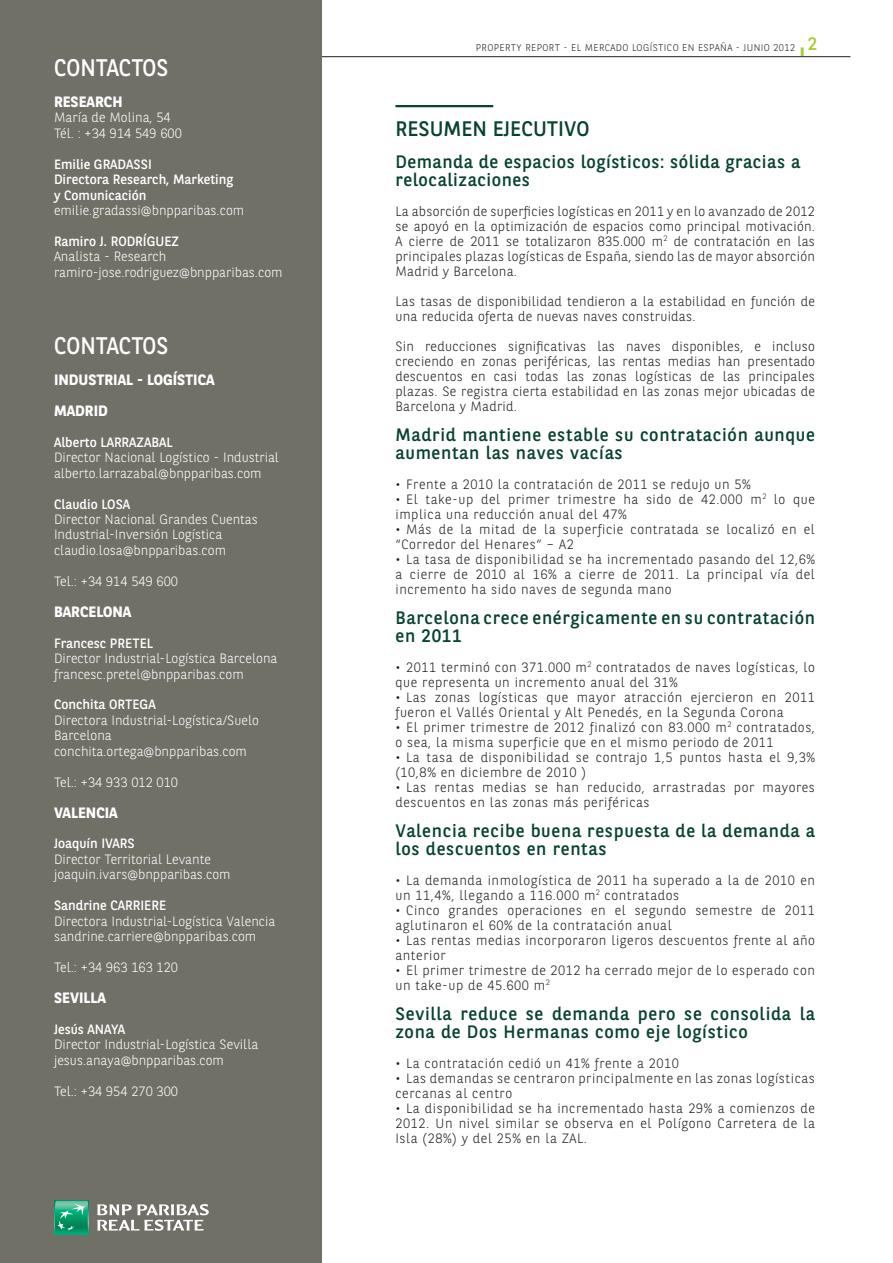
<style>
.page{position:relative;width:893px;height:1263px;background:#fff}
.page>*{position:absolute;margin:0;border:0;box-sizing:border-box;transform-origin:0 0}
.t1{font:24px "BNPP Sans";color:#fff;scale:.93 1}
.t2{font:21px "BNPP Sans";color:#074233}
.t3{font:18px/18px "BNPP Sans";letter-spacing:.04em;color:#074233}
.t4{font:700 15px/30.9px "BNPP Sans";color:#fff}
.t5{font:300 13.5px/15px "BNPP Sans";letter-spacing:.04em;color:#231f20}
.t6{font:300 13.5px/15.5px "BNPP Sans";color:#fff}
.t7{font:13.5px/15.5px "BNPP Sans";color:#fff}
.t8{font:300 13.5px/15px "BNPP Sans";letter-spacing:.02em;color:#231f20}
.t9{font:300 9.75px "BNPP Sans";letter-spacing:.04em;color:#231f20}
.s1{font-weight:400;font-size:18px;color:#a6ce39}
</style>
<div class="page">
<svg style="left:801px;top:47px;width:3px;height:9px"></svg>
<hr style="left:43px;top:56px;width:807px;height:1px;background:#231f20">
<div style="left:0;top:0;width:322px;height:1263px;background:#717067"></div>
<svg style="left:54px;top:1200px;width:35px;height:35px"></svg>
<svg style="left:55px;top:1201px;width:33px;height:33px"></svg>
<svg style="left:97px;top:1204px;width:112px;height:27px"></svg>
<hr style="left:395px;top:105px;width:98px;height:2px;background:#074233">
<h1 class="t1" style="left:54px;top:58px;width:125px">CONTACTOS</h1>
<p class="t4" style="left:54px;top:88px;width:70px">RESEARCH</p>
<p class="t6" style="left:54px;top:111px;width:129px">María de Molina, 54<br>Tél. : +34 914 549 600</p>
<p class="t7" style="left:54px;top:158px;width:181px">Emilie GRADASSI<br>Directora Research, Marketing y Comunicación</p>
<p class="t6" style="left:54px;top:204px;width:192px">emilie.gradassi@bnpparibas.com</p>
<p class="t7" style="left:54px;top:235px;width:126px">Ramiro J. RODRÍGUEZ</p>
<p class="t6" style="left:54px;top:250px;width:230px">Analista - Research ramiro-jose.rodriguez@bnpparibas.com</p>
<h1 class="t1" style="left:54px;top:336px;width:125px">CONTACTOS</h1>
<p class="t4" style="left:54px;top:366px;width:162px">INDUSTRIAL - LOGÍSTICA<br>MADRID</p>
<p class="t7" style="left:54px;top:436px;width:120px">Alberto LARRAZABAL</p>
<p class="t6" style="left:54px;top:451px;width:227px">Director Nacional Logístico - Industrial alberto.larrazabal@bnpparibas.com</p>
<p class="t7" style="left:54px;top:497px;width:78px">Claudio LOSA</p>
<p class="t6" style="left:54px;top:513px;width:205px">Director Nacional Grandes Cuentas<br>Industrial-Inversión Logística claudio.losa@bnpparibas.com</p>
<p class="t6" style="left:54px;top:575px;width:126px">Tel.: +34 914 549 600</p>
<p class="t4" style="left:54px;top:598px;width:79px">BARCELONA</p>
<p class="t7" style="left:54px;top:637px;width:100px">Francesc PRETEL</p>
<p class="t6" style="left:54px;top:652px;width:225px">Director Industrial-Logística Barcelona francesc.pretel@bnpparibas.com</p>
<p class="t7" style="left:54px;top:698px;width:103px">Conchita ORTEGA</p>
<p class="t6" style="left:54px;top:714px;width:206px">Directora Industrial-Logística/Suelo<br>Barcelona conchita.ortega@bnpparibas.com</p>
<p class="t6" style="left:54px;top:775px;width:126px">Tel.: +34 933 012 010</p>
<p class="t4" style="left:54px;top:799px;width:65px">VALENCIA</p>
<p class="t7" style="left:54px;top:837px;width:82px">Joaquín IVARS</p>
<p class="t6" style="left:54px;top:853px;width:178px">Director Territorial Levante joaquin.ivars@bnpparibas.com</p>
<p class="t7" style="left:54px;top:899px;width:114px">Sandrine CARRIERE</p>
<p class="t6" style="left:54px;top:915px;width:223px">Directora Industrial-Logística Valencia sandrine.carriere@bnpparibas.com</p>
<p class="t6" style="left:54px;top:961px;width:126px">Tel.: +34 963 163 120</p>
<p class="t4" style="left:54px;top:984px;width:53px">SEVILLA</p>
<p class="t7" style="left:54px;top:1023px;width:73px">Jesús ANAYA</p>
<p class="t6" style="left:54px;top:1038px;width:206px">Director Industrial-Logística Sevilla jesus.anaya@bnpparibas.com</p>
<p class="t6" style="left:54px;top:1084px;width:126px">Tel.: +34 954 270 300</p>
<p class="t9" style="left:476px;top:43px;width:343px">PROPERTY REPORT - EL MERCADO LOGÍSTICO EN ESPAÑA - JUNIO 2012 <span class="s1">2</span></p>
<h2 class="t2" style="left:395px;top:120px;width:196px">RESUMEN EJECUTIVO</h2>
<h3 class="t3" style="left:395px;top:154px;width:406px">Demanda de espacios logísticos: sólida gracias a relocalizaciones</h3>
<p class="t5" style="left:395px;top:205px;width:421px;text-align:justify">La absorción de superficies logísticas en 2011 y en lo avanzado de 2012 se apoyó en la optimización de espacios como principal motivación.<br>A cierre de 2011 se totalizaron 835.000 m<sup>2</sup> de contratación en las principales plazas logísticas de España, siendo las de mayor absorción Madrid y Barcelona.</p>
<p class="t8" style="left:395px;top:295px;width:421px">Las tasas de disponibilidad tendieron a la estabilidad en función de una reducida oferta de nuevas naves construidas.</p>
<p class="t5" style="left:395px;top:340px;width:421px;text-align:justify">Sin reducciones significativas las naves disponibles, e incluso creciendo en zonas periféricas, las rentas medias han presentado descuentos en casi todas las zonas logísticas de las principales plazas. Se registra cierta estabilidad en las zonas mejor ubicadas de Barcelona y Madrid.</p>
<h3 class="t3" style="left:395px;top:427px;width:421px">Madrid mantiene estable su contratación aunque aumentan las naves vacías</h3>
<p class="t5" style="left:395px;top:478px;width:357px">• Frente a 2010 la contratación de 2011 se redujo un 5%</p>
<p class="t5" style="left:395px;top:493px;width:421px">• El take-up del primer trimestre ha sido de 42.000 m<sup>2</sup> lo que implica una reducción anual del 47%</p>
<p class="t5" style="left:395px;top:523px;width:421px">• Más de la mitad de la superficie contratada se localizó en el “Corredor del Henares” – A2</p>
<p class="t5" style="left:395px;top:553px;width:421px;text-align:justify">• La tasa de disponibilidad se ha incrementado pasando del 12,6% a cierre de 2010 al 16% a cierre de 2011. La principal vía del incremento ha sido naves de segunda mano</p>
<h3 class="t3" style="left:395px;top:610px;width:421px">Barcelona crece enérgicamente en su contratación en 2011</h3>
<p class="t5" style="left:395px;top:661px;width:421px">• 2011 terminó con 371.000 m<sup>2</sup> contratados de naves logísticas, lo que representa un incremento anual del 31%</p>
<p class="t5" style="left:395px;top:691px;width:421px">• Las zonas logísticas que mayor atracción ejercieron en 2011 fueron el Vallés Oriental y Alt Penedés, en la Segunda Corona</p>
<p class="t5" style="left:395px;top:721px;width:421px">• El primer trimestre de 2012 finalizó con 83.000 m<sup>2</sup> contratados, o sea, la misma superficie que en el mismo periodo de 2011</p>
<p class="t5" style="left:395px;top:751px;width:421px">• La tasa de disponibilidad se contrajo 1,5 puntos hasta el 9,3% (10,8% en diciembre de 2010 )</p>
<p class="t5" style="left:395px;top:781px;width:421px">• Las rentas medias se han reducido, arrastradas por mayores descuentos en las zonas más periféricas</p>
<h3 class="t3" style="left:395px;top:823px;width:421px">Valencia recibe buena respuesta de la demanda a los descuentos en rentas</h3>
<p class="t5" style="left:395px;top:874px;width:421px">• La demanda inmologística de 2011 ha superado a la de 2010 en un 11,4%, llegando a 116.000 m<sup>2</sup> contratados</p>
<p class="t5" style="left:395px;top:904px;width:421px">• Cinco grandes operaciones en el segundo semestre de 2011 aglutinaron el 60% de la contratación anual</p>
<p class="t5" style="left:395px;top:934px;width:421px">• Las rentas medias incorporaron ligeros descuentos frente al año anterior</p>
<p class="t5" style="left:395px;top:964px;width:421px">• El primer trimestre de 2012 ha cerrado mejor de lo esperado con un take-up de 45.600 m<sup>2</sup></p>
<h3 class="t3" style="left:395px;top:1006px;width:421px">Sevilla reduce se demanda pero se consolida la zona de Dos Hermanas como eje logístico</h3>
<p class="t5" style="left:395px;top:1057px;width:285px">• La contratación cedió un 41% frente a 2010</p>
<p class="t5" style="left:395px;top:1072px;width:421px">• Las demandas se centraron principalmente en las zonas logísticas cercanas al centro</p>
<p class="t5" style="left:395px;top:1102px;width:421px;text-align:justify">• La disponibilidad se ha incrementado hasta 29% a comienzos de 2012. Un nivel similar se observa en el Polígono Carretera de la Isla (28%) y del 25% en la ZAL.</p>
</div>
